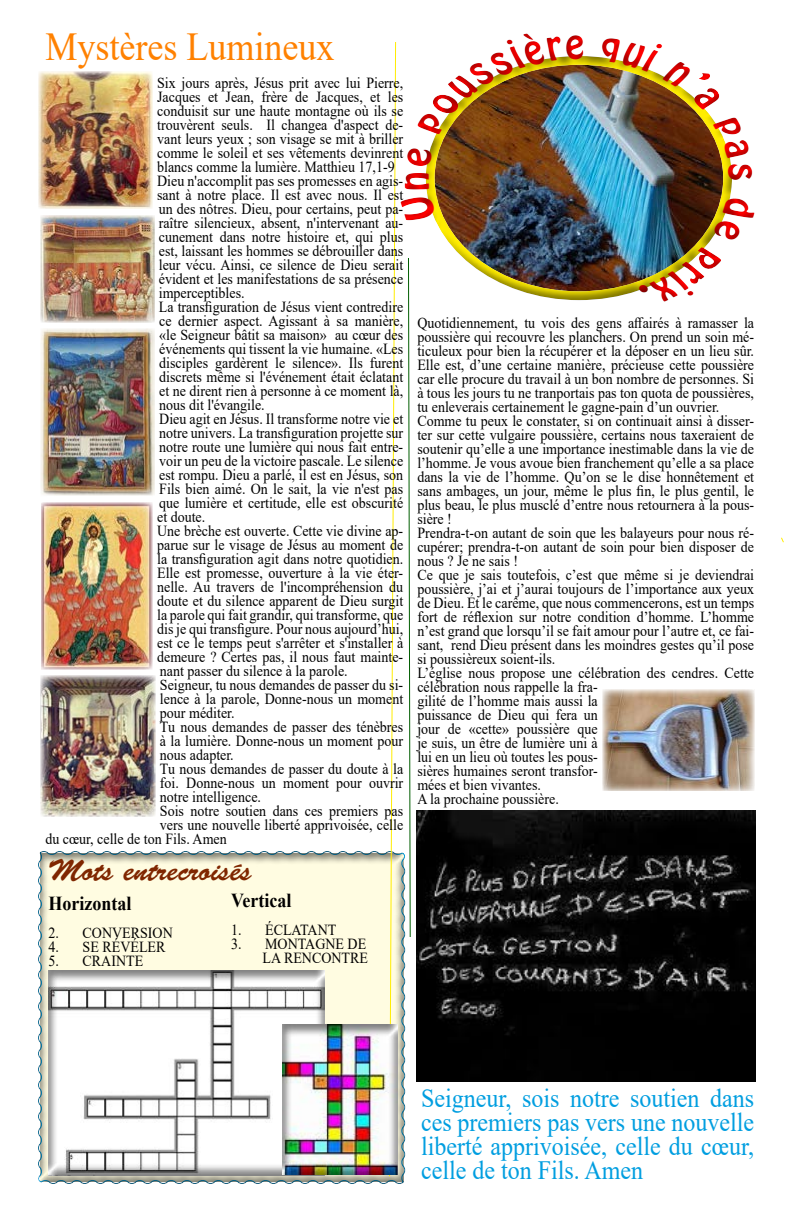
<style>
.page{position:relative;width:792px;height:1224px;background:#fff}
.page>*{position:absolute;margin:0;border:0;box-sizing:border-box;transform-origin:0 0}
.t1{font:39.6px "Times New Roman";color:#ff8100;scale:.91 1}
.t2{font:30px "Brush Script Std";color:#7f2600}
.t3{font:26.4px/24px "Times New Roman";color:#009ee0;text-align:justify;scale:.91 1}
.t4{font:700 19.8px "Times New Roman";color:#000;scale:.91 1}
.t5{font:15.4px/14px "Times New Roman";color:#000;scale:.91 1}
</style>
<div class="page">
<div style="left:30px;top:844px;width:384px;height:341px;background:#000;opacity:.5"></div>
<div style="left:391px;top:20px;width:373px;height:294px;background:#000;opacity:.5"></div>
<img style="left:39px;top:71px;width:114px;height:137px">
<img style="left:40px;top:215px;width:114px;height:107px">
<img style="left:41px;top:329px;width:114px;height:167px">
<img style="left:41px;top:502px;width:112px;height:167px">
<img style="left:41px;top:675px;width:114px;height:141px">
<img style="left:602px;top:690px;width:152px;height:101px">
<img style="left:584px;top:811px;width:172px;height:270px">
<div style="left:39px;top:962px;width:293px;height:213px;background:#000;opacity:.5"></div>
<div style="left:273px;top:1016px;width:133px;height:158px;background:#000;opacity:.5"></div>
<svg style="left:389px;top:31px;width:195px;height:1146px"></svg>
<img style="left:599px;top:36px;width:124px;height:74px">
<svg style="left:713px;top:116px;width:40px;height:64px"></svg>
<svg style="left:712px;top:197px;width:46px;height:44px"></svg>
<img style="left:638px;top:247px;width:85px;height:55px">
<h1 class="t1" style="left:45px;top:19px;width:319px">Mystères Lumineux</h1>
<p class="t5" style="left:157px;top:75px;width:272px">Six jours après, Jésus prit avec lui Pierre,</p>
<p class="t5" style="left:157px;top:89px;width:272px">Jacques et Jean, frère de Jacques, et les</p>
<p class="t5" style="left:157px;top:103px;width:272px">conduisit sur une haute montagne où ils se</p>
<p class="t5" style="left:157px;top:117px;width:272px">trouvèrent seuls. Il changea d'aspect de-</p>
<p class="t5" style="left:157px;top:131px;width:272px">vant leurs yeux ; son visage se mit à briller</p>
<p class="t5" style="left:157px;top:145px;width:272px">comme le soleil et ses vêtements devinrent</p>
<p class="t5" style="left:157px;top:159px;width:263px">blancs comme la lumière. Matthieu 17,1-9</p>
<p class="t5" style="left:157px;top:173px;width:272px">Dieu n'accomplit pas ses promesses en agis-</p>
<p class="t5" style="left:157px;top:187px;width:272px">sant à notre place. Il est avec nous. Il est</p>
<p class="t5" style="left:159px;top:201px;width:270px">un des nôtres. Dieu, pour certains, peut pa-</p>
<p class="t5" style="left:159px;top:215px;width:270px">raître silencieux, absent, n'intervenant au-</p>
<p class="t5" style="left:159px;top:229px;width:270px">cunement dans notre histoire et, qui plus</p>
<p class="t5" style="left:159px;top:243px;width:270px">est, laissant les hommes se débrouiller dans</p>
<p class="t5" style="left:159px;top:257px;width:270px">leur vécu. Ainsi, ce silence de Dieu serait</p>
<p class="t5" style="left:159px;top:271px;width:270px">évident et les manifestations de sa présence</p>
<p class="t5" style="left:159px;top:285px;width:96px">imperceptibles.</p>
<p class="t5" style="left:159px;top:299px;width:270px">La transfiguration de Jésus vient contredire</p>
<p class="t5" style="left:159px;top:313px;width:270px">ce dernier aspect. Agissant à sa manière,</p>
<p class="t5" style="left:159px;top:327px;width:270px">«le Seigneur bâtit sa maison» au cœur des</p>
<p class="t5" style="left:159px;top:341px;width:270px">événements qui tissent la vie humaine. «Les</p>
<p class="t5" style="left:159px;top:355px;width:270px">disciples gardèrent le silence». Ils furent</p>
<p class="t5" style="left:159px;top:369px;width:270px">discrets même si l'événement était éclatant</p>
<p class="t5" style="left:159px;top:383px;width:270px">et ne dirent rien à personne à ce moment là,</p>
<p class="t5" style="left:159px;top:397px;width:118px">nous dit l'évangile.</p>
<p class="t5" style="left:159px;top:411px;width:270px">Dieu agit en Jésus. Il transforme notre vie et</p>
<p class="t5" style="left:159px;top:425px;width:270px">notre univers. La transfiguration projette sur</p>
<p class="t5" style="left:159px;top:439px;width:270px">notre route une lumière qui nous fait entre-</p>
<p class="t5" style="left:159px;top:453px;width:270px">voir un peu de la victoire pascale. Le silence</p>
<p class="t5" style="left:159px;top:467px;width:270px">est rompu. Dieu a parlé, il est en Jésus, son</p>
<p class="t5" style="left:159px;top:481px;width:270px">Fils bien aimé. On le sait, la vie n'est pas</p>
<p class="t5" style="left:159px;top:495px;width:270px">que lumière et certitude, elle est obscurité</p>
<p class="t5" style="left:157px;top:509px;width:54px">et doute.</p>
<p class="t5" style="left:157px;top:523px;width:272px">Une brèche est ouverte. Cette vie divine ap-</p>
<p class="t5" style="left:157px;top:537px;width:272px">parue sur le visage de Jésus au moment de</p>
<p class="t5" style="left:157px;top:551px;width:272px">la transfiguration agit dans notre quotidien.</p>
<p class="t5" style="left:157px;top:565px;width:272px">Elle est promesse, ouverture à la vie éter-</p>
<p class="t5" style="left:157px;top:579px;width:272px">nelle. Au travers de l'incompréhension du</p>
<p class="t5" style="left:157px;top:593px;width:272px">doute et du silence apparent de Dieu surgit</p>
<p class="t5" style="left:157px;top:607px;width:272px">la parole qui fait grandir, qui transforme, que</p>
<p class="t5" style="left:157px;top:621px;width:272px">dis je qui transfigure. Pour nous aujourd’hui,</p>
<p class="t5" style="left:157px;top:635px;width:272px">est ce le temps peut s'arrêter et s'installer à</p>
<p class="t5" style="left:157px;top:649px;width:272px">demeure ? Certes pas, il nous faut mainte-</p>
<p class="t5" style="left:160px;top:663px;width:208px">nant passer du silence à la parole.</p>
<p class="t5" style="left:160px;top:677px;width:269px">Seigneur, tu nous demandes de passer du si-</p>
<p class="t5" style="left:160px;top:691px;width:269px">lence à la parole, Donne-nous un moment</p>
<p class="t5" style="left:160px;top:705px;width:84px">pour méditer.</p>
<p class="t5" style="left:160px;top:719px;width:269px">Tu nous demandes de passer des ténèbres</p>
<p class="t5" style="left:160px;top:733px;width:269px">à la lumière. Donne-nous un moment pour</p>
<p class="t5" style="left:160px;top:747px;width:83px">nous adapter.</p>
<p class="t5" style="left:160px;top:761px;width:269px">Tu nous demandes de passer du doute à la</p>
<p class="t5" style="left:160px;top:775px;width:269px">foi. Donne-nous un moment pour ouvrir</p>
<p class="t5" style="left:160px;top:789px;width:113px">notre intelligence.</p>
<p class="t5" style="left:160px;top:803px;width:269px">Sois notre soutien dans ces premiers pas</p>
<p class="t5" style="left:160px;top:817px;width:269px">vers une nouvelle liberté apprivoisée, celle</p>
<p class="t5" style="left:45px;top:831px;width:201px">du cœur, celle de ton Fils. Amen</p>
<h2 class="t2" style="left:48px;top:853px;width:206px">Mots entrecroisés</h2>
<p class="t4" style="left:49px;top:889px;width:93px">Horizontal</p>
<p class="t5" style="left:49px;top:925px;width:138px">2. CONVERSION</p>
<p class="t5" style="left:49px;top:939px;width:130px">4. SE RÉVÉLER</p>
<p class="t5" style="left:49px;top:953px;width:106px">5. CRAINTE</p>
<p class="t4" style="left:231px;top:887px;width:68px">Vertical</p>
<p class="t5" style="left:231px;top:923px;width:117px">1. ÉCLATANT</p>
<p class="t5" style="left:231px;top:937px;width:152px;text-align:right">3. MONTAGNE DE<br>LA RENCONTRE</p>
<p class="t5" style="left:417px;top:316px;width:372px">Quotidiennement, tu vois des gens affairés à ramasser la poussière qui recouvre les planchers. On prend un soin mé&shy;ticuleux pour bien la récupérer et la déposer en un lieu sûr.<br>Elle est, d’une certaine manière, précieuse cette poussière car elle procure du travail à un bon nombre de personnes. Si à tous les jours tu ne tranportais pas ton quota de poussières, tu enleverais certainement le gagne-pain d’un ouvrier.<br>Comme tu peux le constater, si on continuait ainsi à disser&shy;ter sur cette vulgaire poussière, certains nous taxeraient de soutenir qu’elle a une importance inestimable dans la vie de l’homme. Je vous avoue bien franchement qu’elle a sa place dans la vie de l’homme. Qu’on se le dise honnêtement et sans ambages, un jour, même le plus fin, le plus gentil, le plus beau, le plus musclé d’entre nous retournera à la pous&shy;sière !<br>Prendra-t-on autant de soin que les balayeurs pour nous ré&shy;cupérer; prendra-t-on autant de soin pour bien disposer de nous ? Je ne sais !<br>Ce que je sais toutefois, c’est que même si je deviendrai poussière, j’ai et j’aurai toujours de l’importance aux yeux de Dieu. Et le carême, que nous commencerons, est un temps fort de réflexion sur notre condition d’homme. L’homme n’est grand que lorsqu’il se fait amour pour l’autre et, ce fai&shy;sant, rend Dieu présent dans les moindres gestes qu’il pose si poussièreux soient-ils.<br>L’église nous propose une célébration des cendres. Cette célébration nous rappelle la fra-<br>gilité de l’homme mais aussi la<br>puissance de Dieu qui fera un<br>jour de «cette» poussière que<br>je suis, un être de lumière uni à<br>lui en un lieu où toutes les pous-<br>sières humaines seront transfor-<br>mées et bien vivantes.<br>A la prochaine poussière.</p>
<h3 class="t3" style="left:421px;top:1085px;width:367px">Seigneur, sois notre soutien dans ces premiers pas vers une nouvelle liberté apprivoisée, celle du cœur, celle de ton Fils. Amen</h3>
</div>
